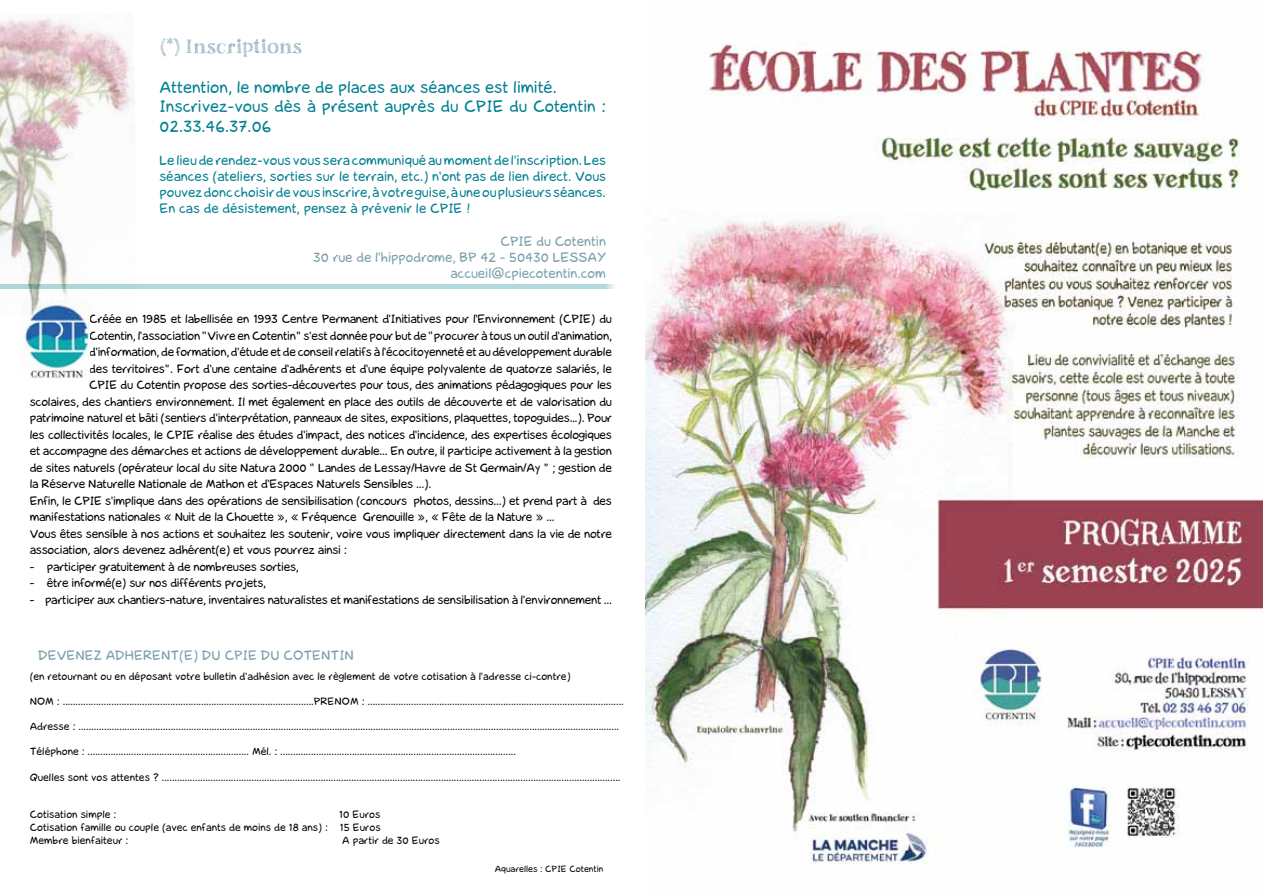
<style>
.page{position:relative;width:1263px;height:893px;background:#fff}
.page>*{position:absolute;margin:0;border:0;box-sizing:border-box;transform-origin:0 0}
.t1{font:19.5px "Sketch Fine Serif";color:#799faa}
.t2{font:16.5px/19.8px "la Cartoonerie";color:#007f91}
.t3{font:13.5px/16.2px "la Cartoonerie";color:#007f91;text-align:justify}
.t4{font:13.5px/16.2px "la Cartoonerie";color:#799faa;text-align:right}
.t5{font:12px "la Cartoonerie";letter-spacing:-.02em;color:#000}
.t6{font:10.5px/12.6px "la Cartoonerie";color:#000;text-align:justify}
.t7{font:9px "la Cartoonerie";color:#000}
</style>
<div class="page">
<img style="left:645px;top:43px;width:617px;height:821px">
<hr style="left:138px;top:284px;width:476px;height:4px;background:#b3d8de">
<img style="left:21px;top:316px;width:68px;height:63px">
<img style="left:0;top:18px;width:138px;height:298px">
<h1 class="t1" style="left:159px;top:37px;width:144px">(*) Inscriptions</h1>
<h2 class="t2" style="left:159px;top:78px;width:448px">Attention, le nombre de places aux séances est limité.<br>Inscrivez-vous dès à présent auprès du CPIE du Cotentin :<br>02.33.46.37.06</h2>
<p class="t3" style="left:159px;top:152px;width:448px">Le lieu de rendez-vous vous sera communiqué au moment de l'inscription. Les séances (ateliers, sorties sur le terrain, etc.) n'ont pas de lien direct. Vous pouvez donc choisir de vous inscrire, à votre guise, à une ou plusieurs séances.<br>En cas de désistement, pensez à prévenir le CPIE !</p>
<p class="t4" style="left:313px;top:233px;width:294px">CPIE du Cotentin<br>30 rue de l'hippodrome, BP 42 - 50430 LESSAY accueil@cpiecotentin.com</p>
<p class="t5" style="left:89px;top:313px;width:524px">Créée en 1985 et labellisée en 1993 Centre Permanent d'Initiatives pour l'Environnement (CPIE) du</p>
<p class="t5" style="left:89px;top:329px;width:524px">Cotentin, l'association “Vivre en Cotentin” s'est donnée pour but de “procurer à tous un outil d'animation,</p>
<p class="t5" style="left:89px;top:346px;width:524px">d'information, de formation, d'étude et de conseil relatifs à l'écocitoyenneté et au développement durable</p>
<p class="t5" style="left:89px;top:362px;width:524px">des territoires”. Fort d'une centaine d'adhérents et d'une équipe polyvalente de quatorze salariés, le</p>
<p class="t5" style="left:89px;top:379px;width:524px">CPIE du Cotentin propose des sorties-découvertes pour tous, des animations pédagogiques pour les</p>
<p class="t5" style="left:30px;top:395px;width:584px">scolaires, des chantiers environnement. Il met également en place des outils de découverte et de valorisation du</p>
<p class="t5" style="left:30px;top:412px;width:584px">patrimoine naturel et bâti (sentiers d'interprétation, panneaux de sites, expositions, plaquettes, topoguides…). Pour</p>
<p class="t5" style="left:30px;top:428px;width:584px">les collectivités locales, le CPIE réalise des études d'impact, des notices d'incidence, des expertises écologiques</p>
<p class="t5" style="left:30px;top:445px;width:584px">et accompagne des démarches et actions de développement durable... En outre, il participe activement à la gestion</p>
<p class="t5" style="left:30px;top:461px;width:584px">de sites naturels (opérateur local du site Natura 2000 “ Landes de Lessay/Havre de St Germain/Ay ” ; gestion de</p>
<p class="t5" style="left:30px;top:478px;width:403px">la Réserve Naturelle Nationale de Mathon et d'Espaces Naturels Sensibles ...).</p>
<p class="t5" style="left:30px;top:494px;width:584px">Enfin, le CPIE s'implique dans des opérations de sensibilisation (concours photos, dessins...) et prend part à des</p>
<p class="t5" style="left:30px;top:511px;width:527px">manifestations nationales « Nuit de la Chouette », « Fréquence Grenouille », « Fête de la Nature » ...</p>
<p class="t5" style="left:30px;top:527px;width:584px">Vous êtes sensible à nos actions et souhaitez les soutenir, voire vous impliquer directement dans la vie de notre</p>
<p class="t5" style="left:30px;top:544px;width:319px">association, alors devenez adhérent(e) et vous pourrez ainsi :</p>
<p class="t5" style="left:30px;top:560px;width:271px">- participer gratuitement à de nombreuses sorties,</p>
<p class="t5" style="left:30px;top:577px;width:238px">- être informé(e) sur nos différents projets,</p>
<p class="t5" style="left:30px;top:593px;width:584px">- participer aux chantiers-nature, inventaires naturalistes et manifestations de sensibilisation à l'environnement ...</p>
<p class="t4" style="left:38px;top:648px;width:317px">DEVENEZ ADHERENT(E) DU CPIE DU COTENTIN</p>
<p class="t6" style="left:30px;top:670px;width:542px">(en retournant ou en déposant votre bulletin d'adhésion avec le règlement de votre cotisation à l'adresse ci-contre)</p>
<p class="t6" style="left:30px;top:695px;width:595px">NOM : ..................................................................................................PRENOM : ....................................................................................................</p>
<p class="t6" style="left:30px;top:721px;width:591px">Adresse : ...................................................................................................................................................................................................................</p>
<p class="t6" style="left:30px;top:746px;width:488px">Téléphone : ............................................................... Mél. : ............................................................................................</p>
<p class="t6" style="left:30px;top:771px;width:592px">Quelles sont vos attentes ? ...................................................................................................................................................................................</p>
<p class="t6" style="left:30px;top:809px;width:88px">Cotisation simple :</p>
<p class="t6" style="left:30px;top:809px;width:352px;text-indent:310px">10 Euros Cotisation famille ou couple (avec enfants de moins de 18 ans) : 15 Euros Membre bienfaiteur :</p>
<p class="t6" style="left:342px;top:834px;width:99px">A partir de 30 Euros</p>
<p class="t7" style="left:495px;top:864px;width:110px">Aquarelles : CPIE Cotentin</p>
</div>
